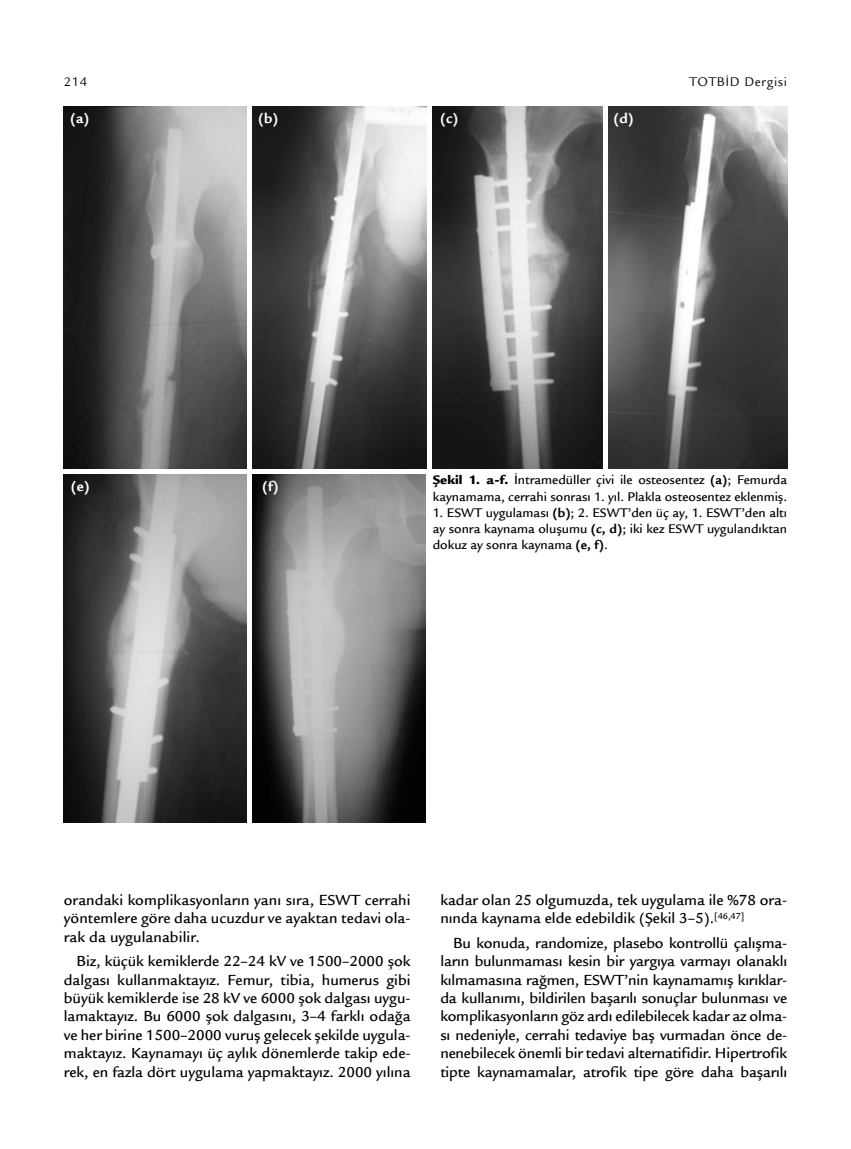
<style>
.page{position:relative;width:851px;height:1149px;background:#fff}
.page>*{position:absolute;margin:0;border:0;box-sizing:border-box;transform-origin:0 0}
.t1{font:500 15.75px/18.5px "Legacy Sans Std";color:#000;text-align:justify}
.t2{font:700 15px "Legacy Sans Std";color:#fff}
.t3{font:500 13.5px/16.2px "Legacy Sans Std";color:#000}
.t4{font:13.5px "Legacy Sans Std";letter-spacing:.05em;color:#000}
.s1{font-weight:900}
.s2{font-weight:700}
</style>
<div class="page">
<img style="left:64px;top:106px;width:183px;height:362px">
<img style="left:608px;top:106px;width:179px;height:362px">
<img style="left:253px;top:106px;width:173px;height:362px">
<img style="left:64px;top:474px;width:182px;height:348px">
<img style="left:432px;top:106px;width:170px;height:362px">
<img style="left:253px;top:474px;width:172px;height:348px">
<p class="t4" style="left:64px;top:74px;width:25px">214</p>
<p class="t4" style="left:689px;top:74px;width:99px">TOTBİD Dergisi</p>
<p class="t2" style="left:70px;top:109px;width:21px">(a)</p>
<p class="t2" style="left:258px;top:109px;width:22px">(b)</p>
<p class="t2" style="left:613px;top:109px;width:22px">(d)</p>
<p class="t2" style="left:440px;top:109px;width:20px">(c)</p>
<p class="t2" style="left:71px;top:477px;width:20px">(e)</p>
<p class="t2" style="left:262px;top:477px;width:18px">(f)</p>
<p class="t3" style="left:432px;top:472px;width:356px"><span class="s1">Şekil 1. a-f.</span> İntramedüller çivi ile osteosentez <span class="s2">(a)</span>; Femurda kaynamama, cerrahi sonrası 1. yıl. Plakla osteosentez eklenmiş.</p>
<p class="t3" style="left:432px;top:504px;width:356px;text-align:justify">1. ESWT uygulaması <span class="s2">(b)</span>; 2. ESWT’den üç ay, 1. ESWT’den altı ay sonra kaynama oluşumu <span class="s2">(c, d)</span>; iki kez ESWT uygulandıktan dokuz ay sonra kaynama <span class="s2">(e, f)</span>.</p>
<p class="t1" style="left:64px;top:890px;width:348px">orandaki komplikasyonların yanı sıra, ESWT cerrahi yöntemlere göre daha ucuzdur ve ayaktan tedavi ola&shy;rak da uygulanabilir.</p>
<p class="t1" style="left:64px;top:951px;width:348px;text-indent:13px">Biz, küçük kemiklerde 22–24 kV ve 1500–2000 şok dalgası kullanmaktayız. Femur, tibia, humerus gibi büyük kemiklerde ise 28 kV ve 6000 şok dalgası uygu&shy;lamaktayız. Bu 6000 şok dalgasını, 3–4 farklı odağa ve her birine 1500–2000 vuruş gelecek şekilde uygula&shy;maktayız. Kaynamayı üç aylık dönemlerde takip ede&shy;rek, en fazla dört uygulama yapmaktayız. 2000 yılına</p>
<p class="t1" style="left:440px;top:890px;width:348px">kadar olan 25 olgumuzda, tek uygulama ile %78 ora&shy;nında kaynama elde edebildik (Şekil 3–5).<sup>[46,47]</sup></p>
<p class="t1" style="left:440px;top:933px;width:348px;text-indent:13px">Bu konuda, randomize, plasebo kontrollü çalışma&shy;ların bulunmaması kesin bir yargıya varmayı olanaklı kılmamasına rağmen, ESWT’nin kaynamamış kırıklar&shy;da kullanımı, bildirilen başarılı sonuçlar bulunması ve komplikasyonların göz ardı edilebilecek kadar az olma&shy;sı nedeniyle, cerrahi tedaviye baş vurmadan önce de&shy;nenebilecek önemli bir tedavi alternatifidir. Hipertrofik tipte kaynamamalar, atrofik tipe göre daha başarılı</p>
</div>
